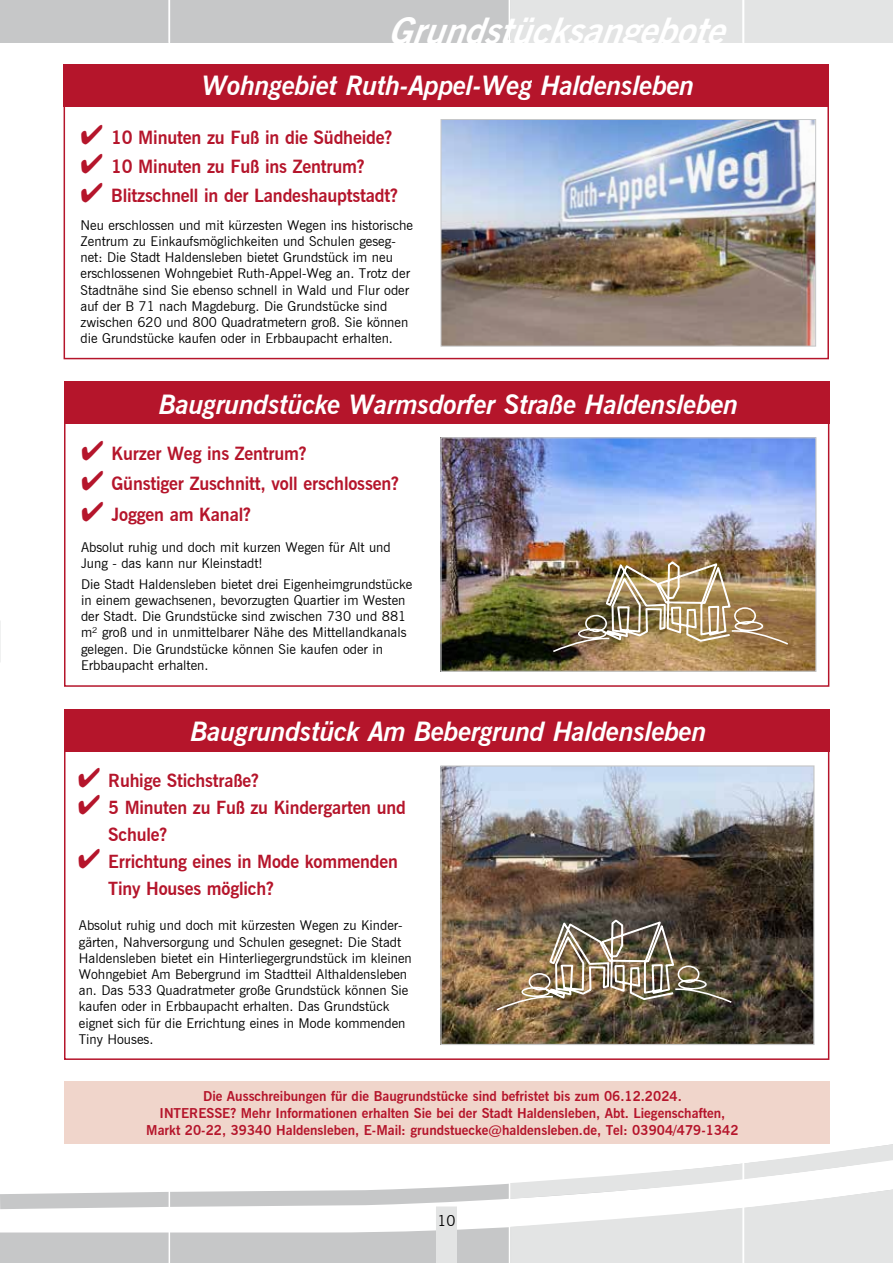
<style>
.page{position:relative;width:893px;height:1263px;background:#fff}
.page>*{position:absolute;margin:0;border:0;box-sizing:border-box;transform-origin:0 0}
.t1{font:italic 700 36px "News Gothic BT";color:#fff}
.t2{font:italic 700 27px "News Gothic BT";letter-spacing:-.01em;color:#fff}
.t3{font:700 18.15px "News Gothic BT";letter-spacing:-.01em;color:#b5152b}
.t4{font:700 18px/27px "News Gothic BT";letter-spacing:-.01em;color:#b5152b}
.t5{font:15px "News Gothic BT";color:#000}
.t6{font:13.5px/16.2px "News Gothic BT";color:#000}
.t7{font:700 13.5px/17.2px "News Gothic BT";color:#b5152b;text-align:center}
</style>
<div class="page">
<div style="left:510px;top:0;width:383px;height:43px;background:#e3e4e4"></div>
<div style="left:0;top:0;width:510px;height:43px;background:#c6c7c8"></div>
<svg style="left:0;top:1228px;width:494px;height:35px;background:#cccdce"></svg>
<div style="left:436px;top:1206px;width:21px;height:57px;background:#e3e4e4"></div>
<svg style="left:0;top:1184px;width:494px;height:25px"></svg>
<svg style="left:494px;top:1135px;width:399px;height:128px"></svg>
<hr style="left:509px;top:0;width:1px;height:1263px;background:#fff">
<hr style="left:169px;top:0;width:1px;height:1263px;background:#fff">
<hr style="left:743px;top:0;width:1px;height:1263px;background:#fff">
<img style="left:442px;top:121px;width:372px;height:224px">
<div style="left:440px;top:119px;width:376px;height:228px;border:1px solid #c6c7c8"></div>
<div style="left:64px;top:64px;width:765px;height:43px;background:#b5152b"></div>
<div style="left:64px;top:1081px;width:765px;height:63px;background:#f0d5cb"></div>
<img style="left:442px;top:439px;width:372px;height:231px">
<div style="left:440px;top:437px;width:376px;height:235px;border:1px solid #c6c7c8"></div>
<div style="left:64px;top:381px;width:765px;height:43px;background:#b5152b"></div>
<img style="left:551px;top:560px;width:239px;height:93px">
<div style="left:64px;top:709px;width:765px;height:43px;background:#b5152b"></div>
<img style="left:442px;top:767px;width:370px;height:276px">
<div style="left:440px;top:765px;width:374px;height:280px;border:1px solid #c6c7c8"></div>
<img style="left:495px;top:918px;width:238px;height:94px">
<h1 class="t1" style="left:387px;top:9px;width:353px">Grundstücksangebote</h1>
<h2 class="t2" style="left:202px;top:69px;width:494px">Wohngebiet Ruth-Appel-Weg Haldensleben</h2>
<h3 class="t3" style="left:81px;top:127px;width:313px">✔ 10 Minuten zu Fuß in die Südheide?</h3>
<h3 class="t3" style="left:81px;top:155px;width:286px">✔ 10 Minuten zu Fuß ins Zentrum?</h3>
<h3 class="t3" style="left:81px;top:184px;width:319px">✔ Blitzschnell in der Landeshauptstadt?</h3>
<p class="t6" style="left:81px;top:217px;width:334px">Neu erschlossen und mit kürzesten Wegen ins historische Zentrum zu Einkaufsmöglichkeiten und Schulen geseg&shy;net: Die Stadt Haldensleben bietet Grundstück im neu erschlossenen Wohngebiet Ruth-Appel-Weg an. Trotz der Stadtnähe sind Sie ebenso schnell in Wald und Flur oder auf der B 71 nach Magdeburg. Die Grundstücke sind zwischen 620 und 800 Quadratmetern groß. Sie können die Grundstücke kaufen oder in Erbbaupacht erhalten.</p>
<h2 class="t2" style="left:159px;top:388px;width:581px">Baugrundstücke Warmsdorfer Straße Haldensleben</h2>
<h3 class="t3" style="left:81px;top:442px;width:227px">✔ Kurzer Weg ins Zentrum?</h3>
<h3 class="t3" style="left:81px;top:473px;width:319px">✔ Günstiger Zuschnitt, voll erschlossen?</h3>
<h3 class="t3" style="left:81px;top:503px;width:171px">✔ Joggen am Kanal?</h3>
<p class="t6" style="left:81px;top:539px;width:311px">Absolut ruhig und doch mit kurzen Wegen für Alt und<br>Jung - das kann nur Kleinstadt!</p>
<p class="t6" style="left:81px;top:576px;width:333px">Die Stadt Haldensleben bietet drei Eigenheimgrundstücke in einem gewachsenen, bevorzugten Quartier im Westen der Stadt. Die Grundstücke sind zwischen 730 und 881 m² groß und in unmittelbarer Nähe des Mittellandkanals gelegen. Die Grundstücke können Sie kaufen oder in Erbbaupacht erhalten.</p>
<h2 class="t2" style="left:191px;top:715px;width:517px">Baugrundstück Am Bebergrund Haldensleben</h2>
<h3 class="t4" style="left:78px;top:767px;width:183px">✔ Ruhige Stichstraße?</h3>
<h3 class="t4" style="left:108px;top:794px;width:299px;text-indent:-30px">✔ 5 Minuten zu Fuß zu Kindergarten und<br>Schule?</h3>
<h3 class="t4" style="left:108px;top:848px;width:291px;text-indent:-30px">✔ Errichtung eines in Mode kommenden<br>Tiny Houses möglich?</h3>
<p class="t6" style="left:79px;top:917px;width:334px">Absolut ruhig und doch mit kürzesten Wegen zu Kinder&shy;gärten, Nahversorgung und Schulen gesegnet: Die Stadt Haldensleben bietet ein Hinterliegergrundstück im kleinen Wohngebiet Am Bebergrund im Stadtteil Althaldensleben an. Das 533 Quadratmeter große Grundstück können Sie kaufen oder in Erbbaupacht erhalten. Das Grundstück eignet sich für die Errichtung eines in Mode kommenden Tiny Houses.</p>
<p class="t7" style="left:146px;top:1087px;width:594px">Die Ausschreibungen für die Baugrundstücke sind befristet bis zum 06.12.2024.<br>INTERESSE? Mehr Informationen erhalten Sie bei der Stadt Haldensleben, Abt. Liegenschaften,<br>Markt 20-22, 39340 Haldensleben, E-Mail: grundstuecke@haldensleben.de, Tel: 03904/479-1342</p>
<p class="t5" style="left:437px;top:1212px;width:20px">10</p>
</div>
